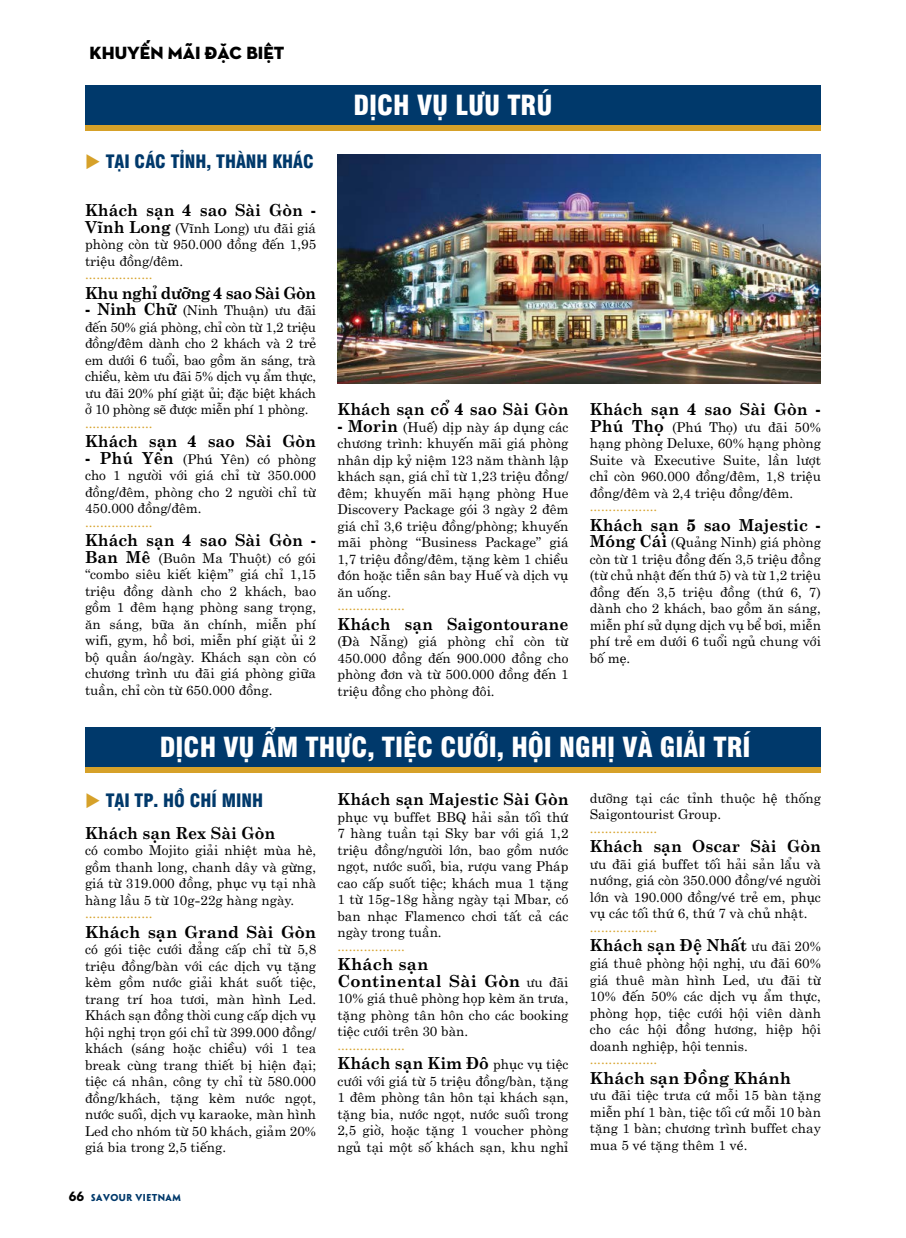
<style>
.page{position:relative;width:906px;height:1238px;background:#fff}
.page>*{position:absolute;margin:0;border:0;box-sizing:border-box;transform-origin:0 0}
.t1{font:27px "UTM Swiss 721 Black Condensed";color:#fff}
.t2{font:18px "UTM Swiss 721 Black Condensed";color:#00396b}
.t3{font:18px "UTM Neutra";color:#000}
.t4{font:700 16.5px "UTM Centur";color:#000;scale:.96 1}
.t5{font:700 16.5px/16.5px "UTM Centur";color:#000}
.t6{font:700 16.5px "UTM Centur";letter-spacing:-.03em;color:#000;scale:.96 1}
.t7{font:13.5px/16.5px "UTM Centur";color:#000;text-align:justify}
.t8{font:13.5px "UTM Centur";color:#d6a129}
.t9{font:700 9px "UTM Penumbra";letter-spacing:.05em;color:#00396b}
.s1{color:#d6a129}
.s2{font-weight:700;font-size:16.5px}
.s3{font-weight:400;font-size:13.5px}
.s4{font-size:12px;color:#000}
</style>
<div class="page">
<img style="left:337px;top:154px;width:484px;height:229px">
<div style="left:85px;top:91px;width:736px;height:40px;background:#d6a129"></div>
<div style="left:85px;top:85px;width:736px;height:40px;background:#00396b"></div>
<svg style="left:85px;top:766px;width:736px;height:6px;background:#b28f34"></svg>
<div style="left:85px;top:727px;width:736px;height:39px;background:#00396b"></div>
<h2 class="t3" style="left:90px;top:39px;width:196px">KHUYẾN MÃI ĐẶC BIỆT</h2>
<h2 class="t2" style="left:85px;top:147px;width:230px"><span class="s1">◆</span> TẠI CÁC TỈNH, THÀNH KHÁC</h2>
<p class="t4" style="left:85px;top:195px;width:242px">Khách sạn 4 sao Sài Gòn -</p>
<p class="t7" style="left:85px;top:218px;width:233px"><span class="s2">Vĩnh Long</span> (Vĩnh Long) ưu đãi giá phòng còn từ 950.000 đồng đến 1,95 triệu đồng/đêm.</p>
<p class="t8" style="left:85px;top:263px;width:69px">..................</p>
<p class="t6" style="left:85px;top:278px;width:242px">Khu nghỉ dưỡng 4 sao Sài Gòn</p>
<p class="t7" style="left:85px;top:300px;width:233px"><span class="s2">- Ninh Chữ</span> (Ninh Thuận) ưu đãi đến 50% giá phòng, chỉ còn từ 1,2 triệu đồng/đêm dành cho 2 khách và 2 trẻ em dưới 6 tuổi, bao gồm ăn sáng, trà chiều, kèm ưu đãi 5% dịch vụ ẩm thực, ưu đãi 20% phí giặt ủi; đặc biệt khách ở 10 phòng sẽ được miễn phí 1 phòng.</p>
<p class="t8" style="left:85px;top:411px;width:69px">..................</p>
<p class="t4" style="left:85px;top:426px;width:242px">Khách sạn 4 sao Sài Gòn</p>
<p class="t7" style="left:85px;top:449px;width:233px"><span class="s2">- Phú Yên</span> (Phú Yên) có phòng cho 1 người với giá chỉ từ 350.000 đồng/đêm, phòng cho 2 người chỉ từ 450.000 đồng/đêm.</p>
<p class="t8" style="left:85px;top:510px;width:69px">..................</p>
<p class="t4" style="left:85px;top:525px;width:242px">Khách sạn 4 sao Sài Gòn -</p>
<p class="t7" style="left:85px;top:548px;width:233px"><span class="s2">Ban Mê</span> (Buôn Ma Thuột) có gói “combo siêu kiết kiệm” giá chỉ 1,15 triệu đồng dành cho 2 khách, bao gồm 1 đêm hạng phòng sang trọng, ăn sáng, bữa ăn chính, miễn phí wifi, gym, hồ bơi, miễn phí giặt ủi 2 bộ quần áo/ngày. Khách sạn còn có chương trình ưu đãi giá phòng giữa tuần, chỉ còn từ 650.000 đồng.</p>
<h1 class="t1" style="left:353px;top:83px;width:201px">DỊCH VỤ LƯU TRÚ</h1>
<p class="t4" style="left:337px;top:395px;width:242px">Khách sạn cổ 4 sao Sài Gòn</p>
<p class="t7" style="left:337px;top:417px;width:233px"><span class="s2">- Morin</span> (Huế) dịp này áp dụng các chương trình: khuyến mãi giá phòng nhân dịp kỷ niệm 123 năm thành lập khách sạn, giá chỉ từ 1,23 triệu đồng/ đêm; khuyến mãi hạng phòng Hue Discovery Package gói 3 ngày 2 đêm giá chỉ 3,6 triệu đồng/phòng; khuyến mãi phòng “Business Package” giá 1,7 triệu đồng/đêm, tặng kèm 1 chiều đón hoặc tiễn sân bay Huế và dịch vụ ăn uống.</p>
<p class="t8" style="left:337px;top:594px;width:69px">..................</p>
<p class="t4" style="left:337px;top:609px;width:242px">Khách sạn Saigontourane</p>
<p class="t7" style="left:337px;top:631px;width:233px">(Đà Nẵng) giá phòng chỉ còn từ 450.000 đồng đến 900.000 đồng cho phòng đơn và từ 500.000 đồng đến 1 triệu đồng cho phòng đôi.</p>
<p class="t4" style="left:590px;top:395px;width:242px">Khách sạn 4 sao Sài Gòn -</p>
<p class="t7" style="left:590px;top:417px;width:233px"><span class="s2">Phú Thọ</span> (Phú Thọ) ưu đãi 50% hạng phòng Deluxe, 60% hạng phòng Suite và Executive Suite, lần lượt chỉ còn 960.000 đồng/đêm, 1,8 triệu đồng/đêm và 2,4 triệu đồng/đêm.</p>
<p class="t8" style="left:590px;top:495px;width:69px">..................</p>
<p class="t4" style="left:590px;top:510px;width:242px">Khách sạn 5 sao Majestic -</p>
<p class="t7" style="left:590px;top:532px;width:233px"><span class="s2">Móng Cái</span> (Quảng Ninh) giá phòng còn từ 1 triệu đồng đến 3,5 triệu đồng (từ chủ nhật đến thứ 5) và từ 1,2 triệu đồng đến 3,5 triệu đồng (thứ 6, 7) dành cho 2 khách, bao gồm ăn sáng, miễn phí sử dụng dịch vụ bể bơi, miễn phí trẻ em dưới 6 tuổi ngủ chung với bố mẹ.</p>
<h1 class="t1" style="left:160px;top:724px;width:592px">DỊCH VỤ ẨM THỰC, TIỆC CƯỚI, HỘI NGHỊ VÀ GIẢI TRÍ</h1>
<h2 class="t2" style="left:85px;top:785px;width:180px"><span class="s1">◆</span> TẠI TP. HỒ CHÍ MINH</h2>
<p class="t7" style="left:590px;top:788px;width:233px">dưỡng tại các tỉnh thuộc hệ thống<br>Saigontourist Group.</p>
<p class="t8" style="left:590px;top:816px;width:69px">..................</p>
<p class="t4" style="left:590px;top:832px;width:242px">Khách sạn Oscar Sài Gòn</p>
<p class="t7" style="left:590px;top:854px;width:233px">ưu đãi giá buffet tối hải sản lẩu và nướng, giá còn 350.000 đồng/vé người lớn và 190.000 đồng/vé trẻ em, phục vụ các tối thứ 6, thứ 7 và chủ nhật.</p>
<p class="t8" style="left:590px;top:915px;width:69px">..................</p>
<p class="t4" style="left:590px;top:931px;width:242px">Khách sạn Đệ Nhất <span class="s3">ưu đãi 20%</span></p>
<p class="t7" style="left:590px;top:953px;width:233px">giá thuê phòng hội nghị, ưu đãi 60% giá thuê màn hình Led, ưu đãi từ 10% đến 50% các dịch vụ ẩm thực, phòng họp, tiệc cưới hội viên dành cho các hội đồng hương, hiệp hội doanh nghiệp, hội tennis.</p>
<p class="t8" style="left:590px;top:1047px;width:69px">..................</p>
<p class="t5" style="left:590px;top:1067px;width:203px">Khách sạn Đồng Khánh</p>
<p class="t7" style="left:590px;top:1085px;width:233px">ưu đãi tiệc trưa cứ mỗi 15 bàn tặng miễn phí 1 bàn, tiệc tối cứ mỗi 10 bàn tặng 1 bàn; chương trình buffet chay mua 5 vé tặng thêm 1 vé.</p>
<p class="t4" style="left:337px;top:784px;width:242px">Khách sạn Majestic Sài Gòn</p>
<p class="t7" style="left:337px;top:806px;width:233px">phục vụ buffet BBQ hải sản tối thứ 7 hàng tuần tại Sky bar với giá 1,2 triệu đồng/người lớn, bao gồm nước ngọt, nước suối, bia, rượu vang Pháp cao cấp suốt tiệc; khách mua 1 tặng 1 từ 15g-18g hằng ngày tại Mbar, có ban nhạc Flamenco chơi tất cả các ngày trong tuần.</p>
<p class="t8" style="left:337px;top:934px;width:69px">..................</p>
<p class="t5" style="left:337px;top:953px;width:233px">Khách sạn<br>Continental Sài Gòn <span class="s3">ưu đãi</span></p>
<p class="t7" style="left:337px;top:988px;width:233px">10% giá thuê phòng họp kèm ăn trưa, tặng phòng tân hôn cho các booking tiệc cưới trên 30 bàn.</p>
<p class="t8" style="left:337px;top:1033px;width:69px">..................</p>
<p class="t4" style="left:337px;top:1048px;width:242px">Khách sạn Kim Đô <span class="s3">phục vụ tiệc</span></p>
<p class="t7" style="left:337px;top:1070px;width:233px">cưới với giá từ 5 triệu đồng/bàn, tặng 1 đêm phòng tân hôn tại khách sạn, tặng bia, nước ngọt, nước suối trong 2,5 giờ, hoặc tặng 1 voucher phòng ngủ tại một số khách sạn, khu nghỉ</p>
<p class="t4" style="left:85px;top:818px;width:200px">Khách sạn Rex Sài Gòn</p>
<p class="t7" style="left:85px;top:840px;width:233px">có combo Mojito giải nhiệt mùa hè, gồm thanh long, chanh dây và gừng, giá từ 319.000 đồng, phục vụ tại nhà hàng lầu 5 từ 10g-22g hàng ngày.</p>
<p class="t8" style="left:85px;top:902px;width:69px">..................</p>
<p class="t5" style="left:85px;top:921px;width:233px">Khách sạn Grand Sài Gòn</p>
<p class="t7" style="left:85px;top:939px;width:233px">có gói tiệc cưới đẳng cấp chỉ từ 5,8 triệu đồng/bàn với các dịch vụ tặng kèm gồm nước giải khát suốt tiệc, trang trí hoa tươi, màn hình Led.<br>Khách sạn đồng thời cung cấp dịch vụ hội nghị trọn gói chỉ từ 399.000 đồng/ khách (sáng hoặc chiều) với 1 tea break cùng trang thiết bị hiện đại; tiệc cá nhân, công ty chỉ từ 580.000 đồng/khách, tặng kèm nước ngọt, nước suối, dịch vụ karaoke, màn hình Led cho nhóm từ 50 khách, giảm 20% giá bia trong 2,5 tiếng.</p>
<p class="t9" style="left:69px;top:1189px;width:113px"><span class="s4">66</span> SAVOUR VIETNAM</p>
</div>
